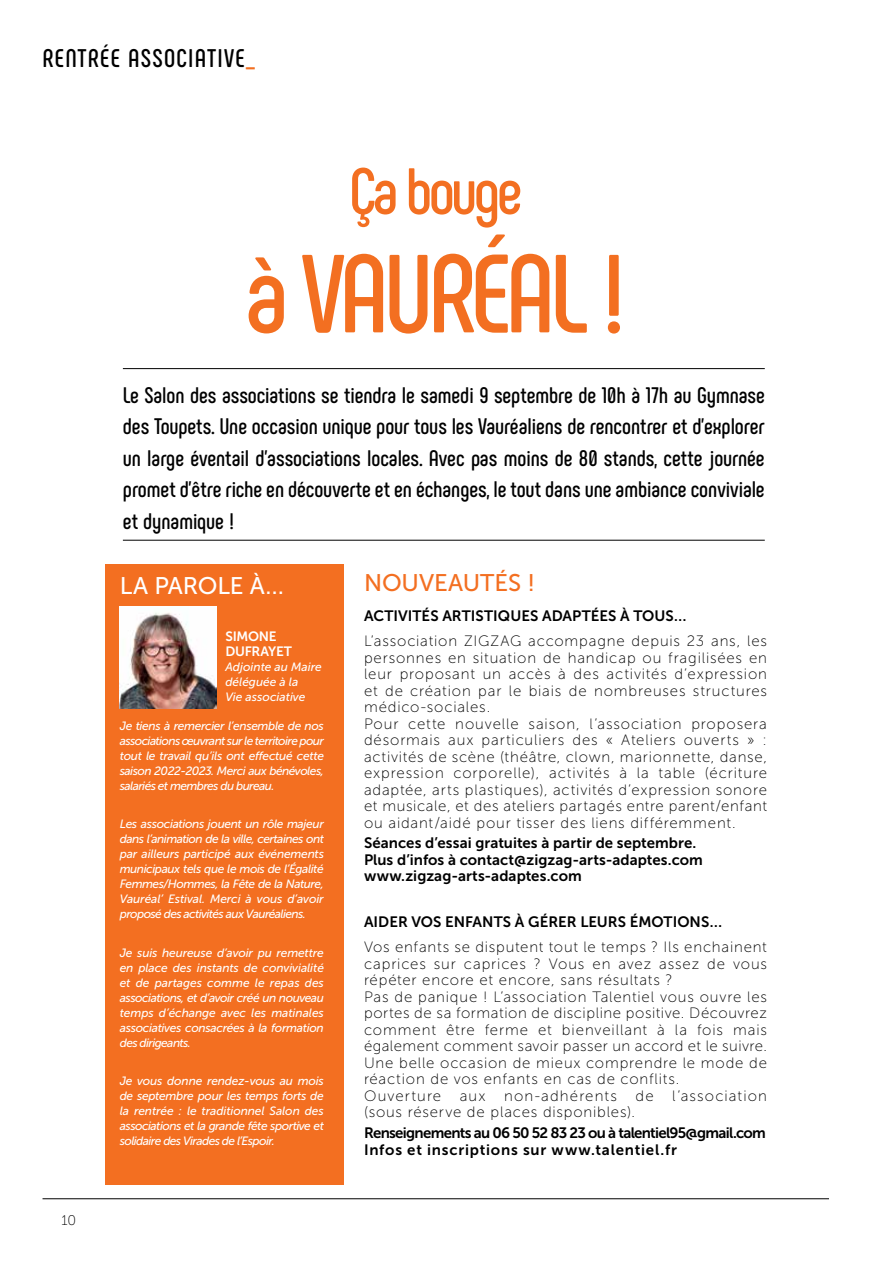
<style>
.page{position:relative;width:893px;height:1263px;background:#fff}
.page>*{position:absolute;margin:0;border:0;box-sizing:border-box;transform-origin:0 0}
.t1{font:700 110.7px "Phenomena";letter-spacing:-.05em;color:#f36f21}
.t2{font:700 65.1px "Phenomena";letter-spacing:-.05em;color:#f36f21}
.t3{font:700 25.5px "Phenomena";letter-spacing:.05em;color:#000}
.t4{font:24px "Museo Sans 500";letter-spacing:-.005em;color:#f36f21}
.t5{font:24px "Museo Sans 500";letter-spacing:-.01em;color:#fff}
.t6{font:700 22.5px/31.5px "Phenomena";color:#000;text-align:justify}
.t7{font:15px/16.5px "Museo Sans 100";letter-spacing:.055em;color:#000}
.t8{font:15px/16.5px "Museo Sans 700";letter-spacing:.005em;color:#000}
.t9{font:15px/16.5px "Museo Sans 700";letter-spacing:-.04em;color:#000}
.t10{font:13.95px "Museo Sans 100";color:#000}
.t11{font:13.5px/14.9px "Museo Sans 700";letter-spacing:-.015em;color:#fff}
.t12{font:italic 12px/15px "Museo Sans 500";letter-spacing:-.045em;color:#fff;text-align:justify}
.t13{font:italic 12px/15px "Museo Sans 500";color:#fff}
.s1{color:#f36f21}
</style>
<div class="page">
<hr style="left:43px;top:1198px;width:786px;height:1px;background:#000">
<hr style="left:123px;top:540px;width:642px;height:1px;background:#000">
<hr style="left:123px;top:368px;width:642px;height:1px;background:#000">
<div style="left:106px;top:565px;width:238px;height:620px;background:#f36f21"></div>
<img style="left:120px;top:606px;width:97px;height:103px">
<h3 class="t3" style="left:43px;top:43px;width:214px">RENTRÉE ASSOCIATIVE<span class="s1">_</span></h3>
<h2 class="t2" style="left:349px;top:152px;width:175px">Ça bouge</h2>
<h1 class="t1" style="left:245px;top:227px;width:383px">à VAURÉAL !</h1>
<p class="t6" style="left:123px;top:379px;width:643px">Le Salon des associations se tiendra le samedi 9 septembre de 10h à 17h au Gymnase des Toupets. Une occasion unique pour tous les Vauréaliens de rencontrer et d’explorer un large éventail d’associations locales. Avec pas moins de 80 stands, cette journée promet d’être riche en découverte et en échanges, le tout dans une ambiance conviviale et dynamique !</p>
<p class="t10" style="left:61px;top:1213px;width:16px">10</p>
<h3 class="t5" style="left:120px;top:573px;width:166px">LA PAROLE À…</h3>
<p class="t11" style="left:225px;top:629px;width:68px">SIMONE<br>DUFRAYET</p>
<p class="t13" style="left:225px;top:660px;width:98px">Adjointe au Maire déléguée à la<br>Vie associative</p>
<p class="t12" style="left:120px;top:718px;width:206px">Je tiens à remercier l’ensemble de nos associations œuvrant sur le territoire pour tout le travail qu’ils ont effectué cette saison 2022-2023. Merci aux bénévoles, salariés et membres du bureau.</p>
<p class="t12" style="left:120px;top:816px;width:206px">Les associations jouent un rôle majeur dans l’animation de la ville, certaines ont par ailleurs participé aux événements municipaux tels que le mois de l’Égalité Femmes/Hommes, la Fête de la Nature, Vauréal’ Estival. Merci à vous d’avoir proposé des activités aux Vauréaliens.</p>
<p class="t12" style="left:120px;top:945px;width:206px">Je suis heureuse d’avoir pu remettre en place des instants de convivialité et de partages comme le repas des associations, et d’avoir créé un nouveau temps d’échange avec les matinales associatives consacrées à la formation des dirigeants.</p>
<p class="t12" style="left:120px;top:1073px;width:206px">Je vous donne rendez-vous au mois de septembre pour les temps forts de la rentrée : le traditionnel Salon des associations et la grande fête sportive et solidaire des Virades de l’Espoir.</p>
<h3 class="t4" style="left:364px;top:570px;width:173px">NOUVEAUTÉS !</h3>
<p class="t8" style="left:364px;top:608px;width:324px">ACTIVITÉS ARTISTIQUES ADAPTÉES À TOUS…</p>
<p class="t7" style="left:364px;top:633px;width:405px">L’association ZIGZAG accompagne depuis 23 ans, les personnes en situation de handicap ou fragilisées en leur proposant un accès à des activités d’expression et de création par le biais de nombreuses structures médico-sociales.<br>Pour cette nouvelle saison, l’association proposera désormais aux particuliers des « Ateliers ouverts » : activités de scène (théâtre, clown, marionnette, danse, expression corporelle), activités à la table (écriture adaptée, arts plastiques), activités d’expression sonore et musicale, et des ateliers partagés entre parent/enfant ou aidant/aidé pour tisser des liens différemment.</p>
<p class="t8" style="left:364px;top:835px;width:340px">Séances d’essai gratuites à partir de septembre.<br>Plus d’infos à contact@zigzag-arts-adaptes.com www.zigzag-arts-adaptes.com</p>
<p class="t8" style="left:364px;top:914px;width:360px">AIDER VOS ENFANTS À GÉRER LEURS ÉMOTIONS…</p>
<p class="t7" style="left:364px;top:939px;width:405px">Vos enfants se disputent tout le temps ? Ils enchainent caprices sur caprices ? Vous en avez assez de vous répéter encore et encore, sans résultats ?<br>Pas de panique ! L’association Talentiel vous ouvre les portes de sa formation de discipline positive. Découvrez comment être ferme et bienveillant à la fois mais également comment savoir passer un accord et le suivre.<br>Une belle occasion de mieux comprendre le mode de réaction de vos enfants en cas de conflits.<br>Ouverture aux non-adhérents de l’association (sous réserve de places disponibles).</p>
<p class="t9" style="left:364px;top:1125px;width:403px">Renseignements au 06 50 52 83 23 ou à talentiel95@gmail.com<br>Infos et inscriptions sur www.talentiel.fr</p>
</div>
